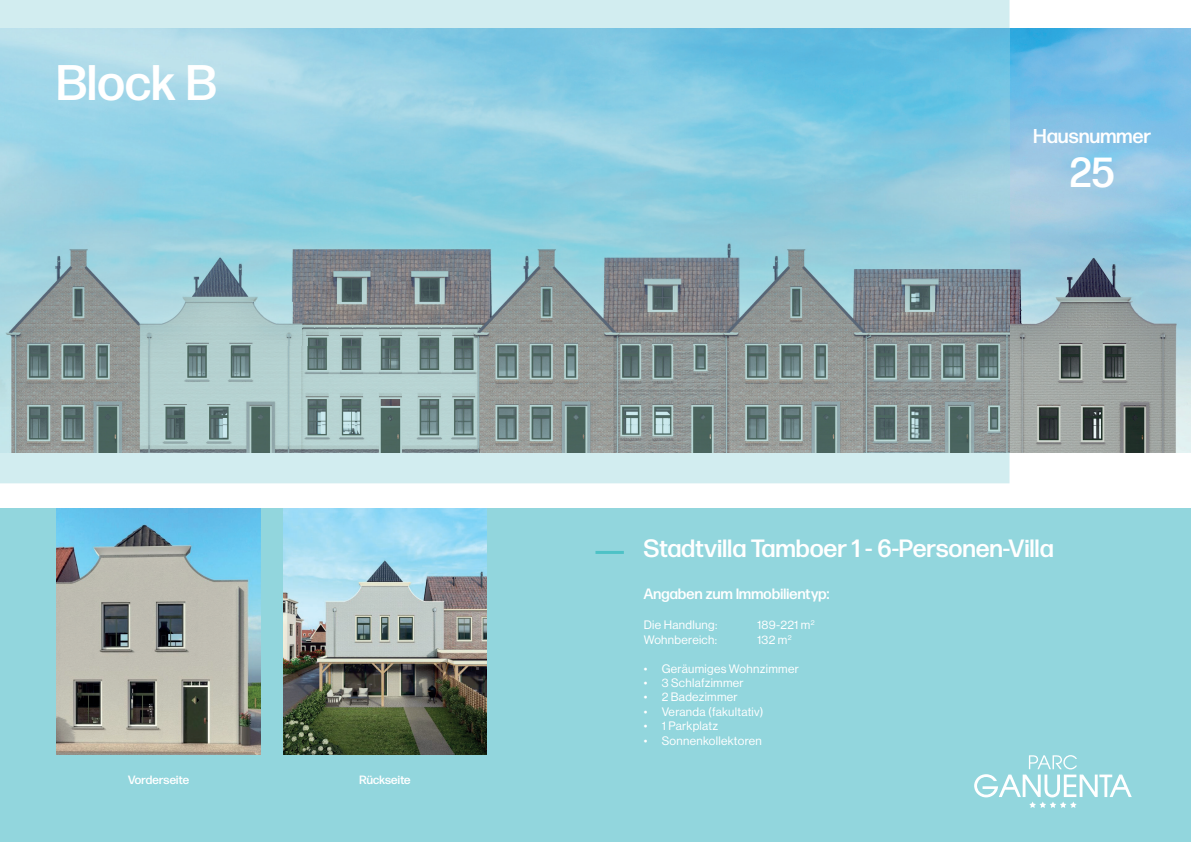
<style>
.page{position:relative;width:1191px;height:842px;background:#fff}
.page>*{position:absolute;margin:0;border:0;box-sizing:border-box;transform-origin:0 0}
.t1{font:500 49.9px "Forma DJR Display";letter-spacing:.02em;color:#fff}
.t2{font:500 42px "Forma DJR Display";color:#fff}
.t3{font:500 25px "Forma DJR Display";letter-spacing:.02em;color:#fff}
.t4{font:500 20px "Forma DJR Display";letter-spacing:.02em;color:#fff}
.t5{font:500 15px "Forma DJR Display";letter-spacing:.02em;color:#fff}
.t6{font:12px "N Haas Grotesk DS Pro 55 Rg";letter-spacing:.025em;color:#fff}
.t7{font:500 12px "Forma DJR Display";letter-spacing:.02em;color:#fff}
</style>
<div class="page">
<img style="left:1009px;top:28px;width:182px;height:424px">
<svg style="left:0;top:0;width:1009px;height:483px;background:#96bfc9"></svg>
<div style="left:0;top:509px;width:1191px;height:333px;background:#92d6dd"></div>
<svg style="left:974px;top:755px;width:157px;height:53px"></svg>
<img style="left:283px;top:509px;width:204px;height:246px">
<img style="left:57px;top:509px;width:203px;height:246px">
<hr style="left:595px;top:551px;width:29px;height:3px;background:#4dc2c6">
<h1 class="t1" style="left:57px;top:51px;width:161px">Block B</h1>
<p class="t7" style="left:128px;top:772px;width:62px">Vorderseite</p>
<p class="t7" style="left:359px;top:772px;width:53px">Rückseite</p>
<h3 class="t4" style="left:1033px;top:123px;width:119px">Hausnummer</h3>
<h2 class="t2" style="left:1070px;top:146px;width:46px">25</h2>
<h3 class="t3" style="left:643px;top:533px;width:411px">Stadtvilla Tamboer 1 - 6-Personen-Villa</h3>
<p class="t5" style="left:643px;top:585px;width:187px">Angaben zum Immobilientyp:</p>
<p class="t6" style="left:643px;top:618px;width:75px">Die Handlung:</p>
<p class="t6" style="left:757px;top:618px;width:59px">189-221 m<sup>2</sup></p>
<p class="t6" style="left:643px;top:633px;width:75px">Wohnbereich:</p>
<p class="t6" style="left:757px;top:633px;width:36px">132 m<sup>2</sup></p>
<p class="t6" style="left:643px;top:662px;width:157px">• Geräumiges Wohnzimmer</p>
<p class="t6" style="left:643px;top:676px;width:101px">• 3 Schlafzimmer</p>
<p class="t6" style="left:643px;top:690px;width:96px">• 2 Badezimmer</p>
<p class="t6" style="left:643px;top:705px;width:121px">• Veranda (fakultativ)</p>
<p class="t6" style="left:643px;top:719px;width:76px">• 1 Parkplatz</p>
<p class="t6" style="left:643px;top:734px;width:120px">• Sonnenkollektoren</p>
</div>
